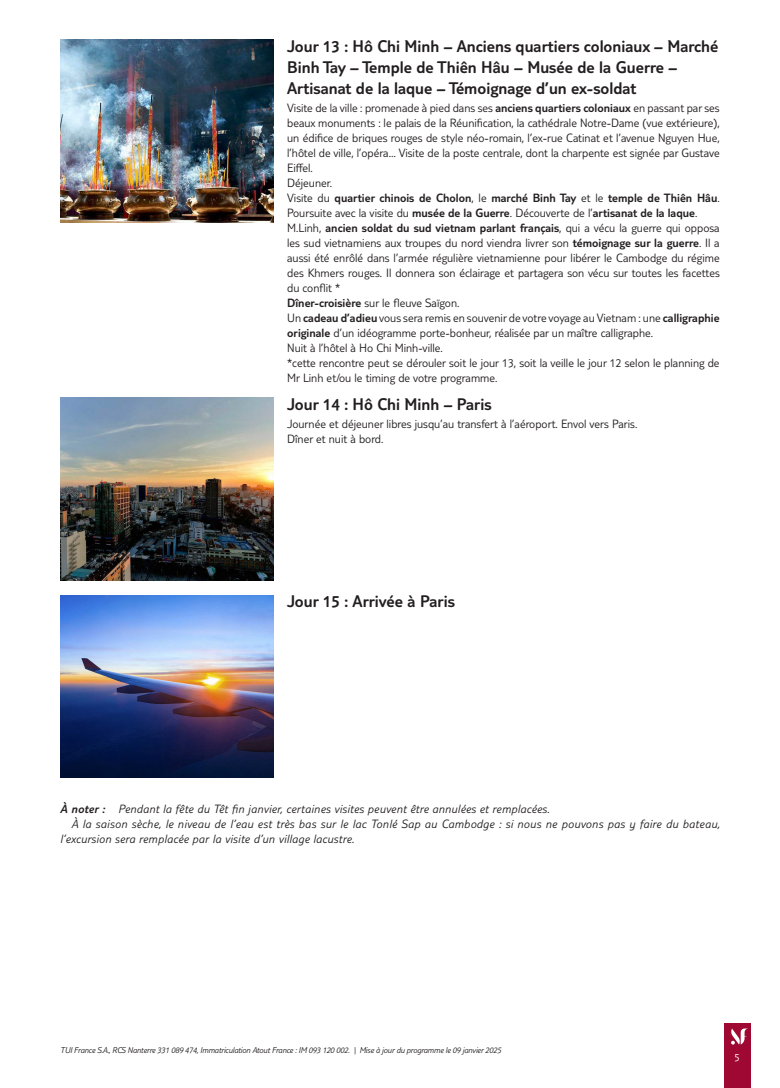
<style>
.page{position:relative;width:780px;height:1088px;background:#fff}
.page>*{position:absolute;margin:0;border:0;box-sizing:border-box;transform-origin:0 0}
.t1{font:300 17.5px/21px "TUI Type";color:#231f20}
.t2{font:300 12.5px/15px "TUI Type";color:#231f20}
.t3{font:italic 300 12.5px/15px "TUI Type";letter-spacing:.02em;color:#231f20}
.t4{font:300 11.25px "TUI Type";color:#fff}
.t5{font:italic 300 8.75px "TUI Type";letter-spacing:-.02em;color:#231f20}
.s1{font-style:inherit}
</style>
<div class="page">
<div style="left:724px;top:1023px;width:26px;height:65px;background:#9e0832"></div>
<svg style="left:731px;top:1028px;width:17px;height:16px"></svg>
<img style="left:60px;top:40px;width:213px;height:182px">
<img style="left:60px;top:398px;width:213px;height:182px">
<img style="left:60px;top:596px;width:213px;height:182px">
<h1 class="t1" style="left:287px;top:35px;width:433px">Jour 13 : Hô Chi Minh – Anciens quartiers coloniaux – Marché<br>Binh Tay – Temple de Thiên Hâu – Musée de la Guerre –<br>Artisanat de la laque – Témoignage d’un ex-soldat</h1>
<p class="t2" style="left:287px;top:100px;width:434px">Visite de la ville : promenade à pied dans ses <span class="s1">anciens quartiers coloniaux</span> en passant par ses beaux monuments : le palais de la Réunification, la cathédrale Notre-Dame (vue extérieure), un édifice de briques rouges de style néo-romain, l’ex-rue Catinat et l’avenue Nguyen Hue, l’hôtel de ville, l’opéra… Visite de la poste centrale, dont la charpente est signée par Gustave Eiffel.<br>Déjeuner.<br>Visite du <span class="s1">quartier chinois de Cholon</span>, le <span class="s1">marché Binh Tay</span> et le <span class="s1">temple de Thiên Hâu</span>.<br>Poursuite avec la visite du <span class="s1">musée de la Guerre</span>. Découverte de l’<span class="s1">artisanat de la laque</span>.<br>M.Linh, <span class="s1">ancien soldat du sud vietnam parlant français</span>, qui a vécu la guerre qui opposa les sud vietnamiens aux troupes du nord viendra livrer son <span class="s1">témoignage sur la guerre</span>. Il a aussi été enrôlé dans l’armée régulière vietnamienne pour libérer le Cambodge du régime des Khmers rouges. Il donnera son éclairage et partagera son vécu sur toutes les facettes du conflit *<br><span class="s1">Dîner-croisière</span> sur le fleuve Saïgon.<br>Un <span class="s1">cadeau d’adieu</span> vous sera remis en souvenir de votre voyage au Vietnam : une <span class="s1">calligraphie originale</span> d’un idéogramme porte-bonheur, réalisée par un maître calligraphe.<br>Nuit à l’hôtel à Ho Chi Minh-ville.<br>*cette rencontre peut se dérouler soit le jour 13, soit la veille le jour 12 selon le planning de Mr Linh et/ou le timing de votre programme.</p>
<h1 class="t1" style="left:287px;top:393px;width:206px">Jour 14 : Hô Chi Minh – Paris</h1>
<p class="t2" style="left:287px;top:416px;width:351px">Journée et déjeuner libres jusqu’au transfert à l’aéroport. Envol vers Paris.<br>Dîner et nuit à bord.</p>
<h1 class="t1" style="left:287px;top:591px;width:169px">Jour 15 : Arrivée à Paris</h1>
<p class="t3" style="left:60px;top:801px;width:491px"><span class="s1">À noter :</span> ■ Pendant la fête du Têt fin janvier, certaines visites peuvent être annulées et remplacées.</p>
<p class="t3" style="left:60px;top:816px;width:661px">■ À la saison sèche, le niveau de l’eau est très bas sur le lac Tonlé Sap au Cambodge : si nous ne pouvons pas y faire du bateau, l’excursion sera remplacée par la visite d’un village lacustre.</p>
<p class="t5" style="left:60px;top:1045px;width:442px">TUI France S.A., RCS Nanterre 331 089 474, Immatriculation Atout France : IM 093 120 002. | Mise à jour du programme le 09 janvier 2025</p>
<p class="t4" style="left:734px;top:1050px;width:7px">5</p>
</div>
